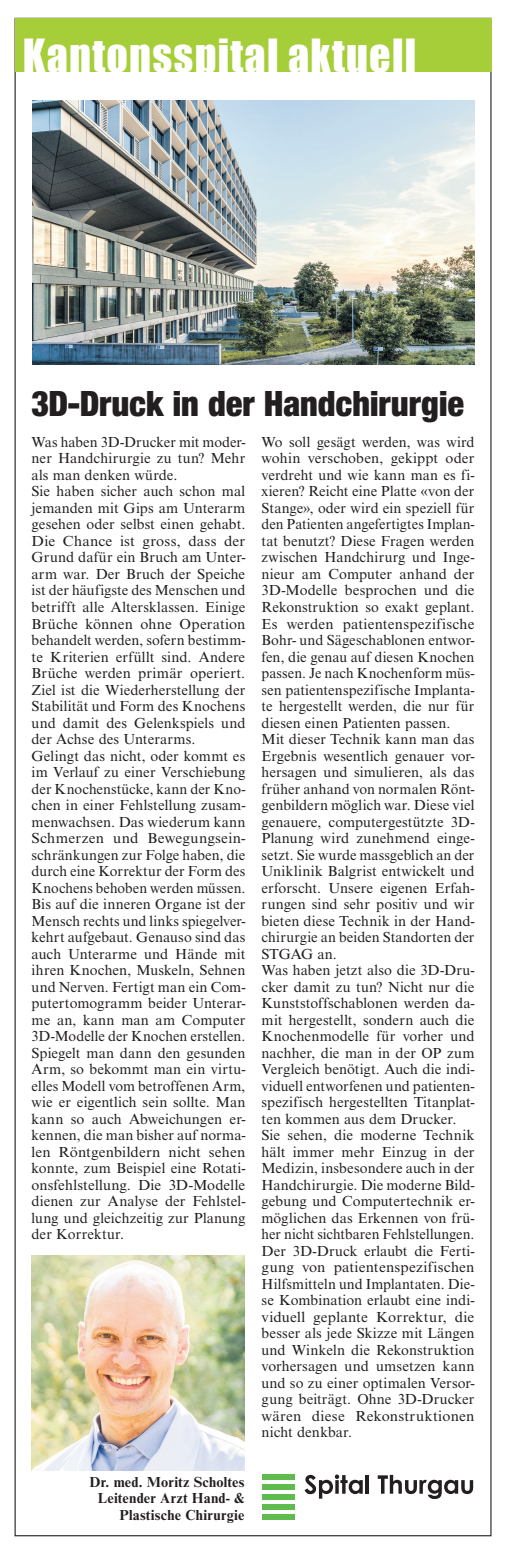
<style>
.page{position:relative;width:510px;height:1555px;background:#fff}
.page>*{position:absolute;margin:0;border:0;box-sizing:border-box;transform-origin:0 0}
.t1{font:42px "Impact";letter-spacing:.03em;color:#fff}
.t2{font:37.5px "Nimbus San Nov D Blac Cond";letter-spacing:.005em;color:#231f20}
.t3{font:15px/16.5px "Nimbus Rom No 9 T";letter-spacing:.005em;color:#231f20}
.t4{font:700 15px/16.5px "Nimbus Rom No 9 T";letter-spacing:.01em;color:#231f20;text-align:right}
</style>
<div class="page">
<div style="left:15px;top:18px;width:476px;height:54px;background:#a6ce39"></div>
<img style="left:32px;top:100px;width:442px;height:264px">
<img style="left:32px;top:1255px;width:212px;height:215px">
<div style="left:261px;top:1474px;width:33px;height:6px;background:#5fbb4e"></div>
<div style="left:261px;top:1514px;width:33px;height:5px;background:#5fbb4e"></div>
<div style="left:261px;top:1484px;width:33px;height:6px;background:#5fbb4e"></div>
<div style="left:261px;top:1494px;width:33px;height:6px;background:#5fbb4e"></div>
<div style="left:261px;top:1504px;width:33px;height:5px;background:#5fbb4e"></div>
<svg style="left:304px;top:1474px;width:58px;height:24px"></svg>
<hr style="left:365px;top:1474px;width:4px;height:19px;background:#231f20">
<svg style="left:377px;top:1474px;width:95px;height:25px"></svg>
<h1 class="t1" style="left:23px;top:23px;width:394px">Kantonsspital aktuell</h1>
<h2 class="t2" style="left:32px;top:381px;width:434px">3D-Druck in der Handchirurgie</h2>
<p class="t3" style="left:32px;top:433px;width:215px">Was haben 3D-Drucker mit moder&shy;ner Handchirurgie zu tun? Mehr als man denken würde.<br>Sie haben sicher auch schon mal jemanden mit Gips am Unterarm gesehen oder selbst einen gehabt.<br>Die Chance ist gross, dass der<br>Grund dafür ein Bruch am Unter&shy;arm war. Der Bruch der Speiche ist der häufigste des Menschen und betrifft alle Altersklassen. Einige<br>Brüche können ohne Operation behandelt werden, sofern bestimm&shy;te Kriterien erfüllt sind. Andere<br>Brüche werden primär operiert.<br>Ziel ist die Wiederherstellung der<br>Stabilität und Form des Knochens und damit des Gelenkspiels und der Achse des Unterarms.<br>Gelingt das nicht, oder kommt es im Verlauf zu einer Verschiebung der Knochenstücke, kann der Kno&shy;chen in einer Fehlstellung zusam&shy;menwachsen. Das wiederum kann<br>Schmerzen und Bewegungsein&shy;schränkungen zur Folge haben, die durch eine Korrektur der Form des<br>Knochens behoben werden müssen.<br>Bis auf die inneren Organe ist der<br>Mensch rechts und links spiegelver&shy;kehrt aufgebaut. Genauso sind das auch Unterarme und Hände mit ihren Knochen, Muskeln, Sehnen und Nerven. Fertigt man ein Com&shy;putertomogramm beider Unterar&shy;me an, kann man am Computer<br>3D-Modelle der Knochen erstellen.<br>Spiegelt man dann den gesunden<br>Arm, so bekommt man ein virtu&shy;elles Modell vom betroffenen Arm, wie er eigentlich sein sollte. Man kann so auch Abweichungen er&shy;kennen, die man bisher auf norma&shy;len Röntgenbildern nicht sehen konnte, zum Beispiel eine Rotati&shy;onsfehlstellung. Die 3D-Modelle dienen zur Analyse der Fehlstel&shy;lung und gleichzeitig zur Planung der Korrektur.</p>
<p class="t3" style="left:261px;top:433px;width:214px">Wo soll gesägt werden, was wird wohin verschoben, gekippt oder verdreht und wie kann man es fi&shy;xieren? Reicht eine Platte «von der<br>Stange», oder wird ein speziell für den Patienten angefertigtes Implan&shy;tat benutzt? Diese Fragen werden zwischen Handchirurg und Inge&shy;nieur am Computer anhand der<br>3D-Modelle besprochen und die<br>Rekonstruktion so exakt geplant.<br>Es werden patientenspezifische<br>Bohr- und Sägeschablonen entwor&shy;fen, die genau auf diesen Knochen passen. Je nach Knochenform müs&shy;sen patientenspezifische Implanta&shy;te hergestellt werden, die nur für diesen einen Patienten passen.<br>Mit dieser Technik kann man das<br>Ergebnis wesentlich genauer vor&shy;hersagen und simulieren, als das früher anhand von normalen Rönt&shy;genbildern möglich war. Diese viel genauere, computergestützte 3D-<br>Planung wird zunehmend einge&shy;setzt. Sie wurde massgeblich an der<br>Uniklinik Balgrist entwickelt und erforscht. Unsere eigenen Erfah&shy;rungen sind sehr positiv und wir bieten diese Technik in der Hand&shy;chirurgie an beiden Standorten der<br>STGAG an.<br>Was haben jetzt also die 3D-Dru&shy;cker damit zu tun? Nicht nur die<br>Kunststoffschablonen werden da&shy;mit hergestellt, sondern auch die<br>Knochenmodelle für vorher und nachher, die man in der OP zum<br>Vergleich benötigt. Auch die indi&shy;viduell entworfenen und patienten&shy;spezifisch hergestellten Titanplat&shy;ten kommen aus dem Drucker.<br>Sie sehen, die moderne Technik hält immer mehr Einzug in der<br>Medizin, insbesondere auch in der<br>Handchirurgie. Die moderne Bild&shy;gebung und Computertechnik er&shy;möglichen das Erkennen von frü&shy;her nicht sichtbaren Fehlstellungen.<br>Der 3D-Druck erlaubt die Ferti&shy;gung von patientenspezifischen<br>Hilfsmitteln und Implantaten. Die&shy;se Kombination erlaubt eine indi&shy;viduell geplante Korrektur, die besser als jede Skizze mit Längen und Winkeln die Rekonstruktion vorhersagen und umsetzen kann und so zu einer optimalen Versor&shy;gung beiträgt. Ohne 3D-Drucker wären diese Rekonstruktionen nicht denkbar.</p>
<p class="t4" style="left:89px;top:1473px;width:156px">Dr. med. Moritz Scholtes<br>Leitender Arzt Hand- &amp;<br>Plastische Chirurgie</p>
</div>
